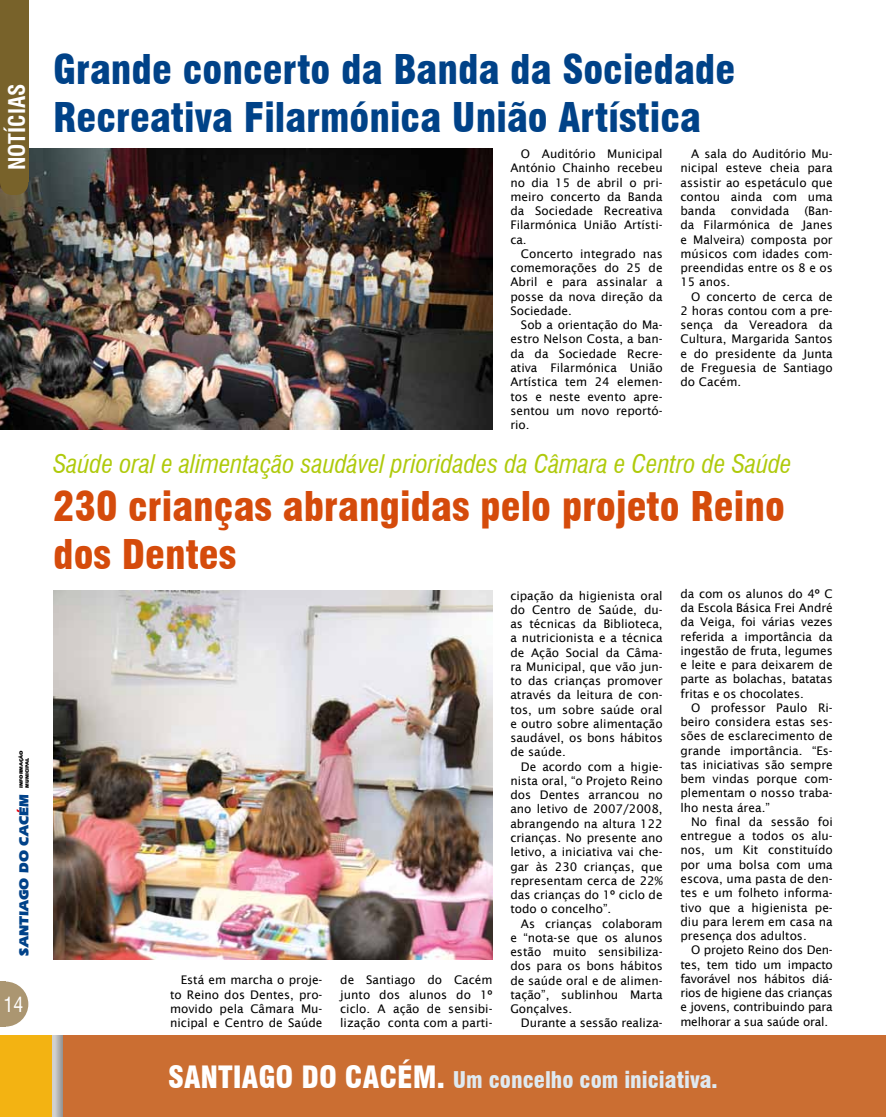
<style>
.page{position:relative;width:886px;height:1117px;background:#fff}
.page>*{position:absolute;margin:0;border:0;box-sizing:border-box;transform-origin:0 0}
.t1{font:900 condensed 40px/48px "Swiss 721 BT";color:#004288}
.t2{font:900 condensed 40px/48px "Swiss 721 BT";color:#d54b0b}
.t3{font:italic condensed 25px "Swiss 721 BT";color:#afca0b}
.t4{font:900 condensed 22.5px "Swiss 721 BT";color:#dfe9f0}
.t5{font:700 condensed 22.5px "Swiss 721 BT";color:#fff}
.t6{font:condensed 20px "Swiss 721 BT";color:#fff}
.t7{font:900 13.75px "Eras IT Cby BT";color:#004289}
.t8{font:11.88px/14.2px "Lucida Sans";color:#000;text-align:justify}
.t9{font:900 5px/6px "Eras IT Cby BT";color:#000}
.s1{font-size:30px;color:#fff}
</style>
<div class="page">
<svg style="left:5px;top:981px;width:23px;height:45px"></svg>
<div style="left:0;top:981px;width:5px;height:45px;background:#ab9671"></div>
<div style="left:0;top:1035px;width:64px;height:81px;background:#f3b312"></div>
<svg style="left:52px;top:1035px;width:12px;height:81px"></svg>
<div style="left:64px;top:1035px;width:822px;height:81px;background:#cb6e32"></div>
<img style="left:0;top:149px;width:493px;height:280px">
<img style="left:53px;top:590px;width:440px;height:369px">
<div style="left:0;top:0;width:29px;height:182px;background:#78622a"></div>
<svg style="left:0;top:182px;width:28px;height:13px"></svg>
<h3 class="t5" style="left:4px;top:170px;width:88px;rotate:-90deg">NOTÍCIAS</h3>
<p class="t9" style="left:18px;top:787px;width:39px;rotate:-90deg">INFORMAÇÃO<br>MUNICIPAL</p>
<p class="t7" style="left:15px;top:955px;width:163px;rotate:-90deg">SANTIAGO DO CACEM</p>
<h3 class="t6" style="left:4px;top:992px;width:21px">14</h3>
<h1 class="t1" style="left:53px;top:45px;width:684px">Grande concerto da Banda da Sociedade<br>Recreativa Filarmónica União Artística</h1>
<p class="t8" style="left:510px;top:147px;width:154px;text-indent:11px">O Auditório Municipal António Chainho recebeu no dia 15 de abril o pri&shy;meiro concerto da Banda da Sociedade Recreativa Filarmónica União Artísti&shy;ca.</p>
<p class="t8" style="left:510px;top:246px;width:154px;text-indent:11px">Concerto integrado nas comemorações do 25 de Abril e para assinalar a posse da nova direção da Sociedade.</p>
<p class="t8" style="left:510px;top:318px;width:154px;text-indent:11px">Sob a orientação do Ma&shy;estro Nelson Costa, a ban&shy;da da Sociedade Recre&shy;ativa Filarmónica União Artística tem 24 elemen&shy;tos e neste evento apre&shy;sentou um novo reportó&shy;rio.</p>
<p class="t8" style="left:680px;top:147px;width:154px;text-indent:11px">A sala do Auditório Mu&shy;nicipal esteve cheia para assistir ao espetáculo que contou ainda com uma banda</p>
<p class="t8" style="left:680px;top:204px;width:154px;text-indent:124px">(Ban&shy;da Filarmónica de Janes e Malveira) composta por músicos com idades com&shy;preendidas entre os 8 e os 15 anos.</p>
<p class="t8" style="left:680px;top:289px;width:154px;text-indent:11px">O concerto de cerca de 2 horas contou com a pre&shy;sença da Vereadora da Cultura, Margarida Santos e do presidente da Junta de Freguesia de Santiago do Cacém.</p>
<p class="t8" style="left:731px;top:204px;width:60px">convidada</p>
<h2 class="t3" style="left:53px;top:448px;width:740px">Saúde oral e alimentação saudável prioridades da Câmara e Centro de Saúde</h2>
<h1 class="t2" style="left:53px;top:482px;width:733px">230 crianças abrangidas pelo projeto Reino dos Dentes</h1>
<p class="t8" style="left:680px;top:586px;width:154px">da com os alunos do 4º C da Escola Básica Frei André da Veiga, foi várias vezes referida a importância da ingestão de fruta, legumes e leite e para deixarem de parte as bolachas, batatas fritas e os chocolates.</p>
<p class="t8" style="left:680px;top:700px;width:154px;text-indent:11px">O professor Paulo Ri&shy;beiro considera estas ses&shy;sões de esclarecimento de grande importância. “Es&shy;tas iniciativas são sempre bem vindas porque com&shy;plementam o nosso traba&shy;lho nesta área.”</p>
<p class="t8" style="left:680px;top:814px;width:154px;text-indent:11px">No final da sessão foi entregue a todos os alu&shy;nos, um Kit constituído por uma bolsa com uma escova, uma pasta de den&shy;tes e um folheto informa&shy;tivo que a higienista pe&shy;diu para lerem em casa na presença dos adultos.</p>
<p class="t8" style="left:680px;top:942px;width:154px;text-indent:11px">O projeto Reino dos Den&shy;tes, tem tido um impacto favorável nos hábitos diá&shy;rios de higiene das crianças e jovens, contribuindo para melhorar a sua saúde oral.</p>
<p class="t8" style="left:510px;top:588px;width:154px">cipação da higienista oral do Centro de Saúde, du&shy;as técnicas da Biblioteca, a nutricionista e a técnica de Ação Social da Câma&shy;ra Municipal, que vão jun&shy;to das crianças promover através da leitura de con&shy;tos, um sobre saúde oral e outro sobre alimentação saudável, os bons hábitos de saúde.</p>
<p class="t8" style="left:510px;top:759px;width:154px;text-indent:11px">De acordo com a higie&shy;nista oral, “o Projeto Reino dos Dentes arrancou no ano letivo de 2007/2008, abrangendo na altura 122 crianças. No presente ano letivo, a iniciativa vai che&shy;gar às 230 crianças, que representam cerca de 22% das crianças do 1º ciclo de todo o concelho”.</p>
<p class="t8" style="left:510px;top:915px;width:154px;text-indent:11px">As crianças colaboram e “nota-se que os alunos estão muito sensibiliza&shy;dos para os bons hábitos de saúde oral e de alimen&shy;tação”, sublinhou Marta Gonçalves.</p>
<p class="t8" style="left:521px;top:1015px;width:143px">Durante a sessão realiza-</p>
<p class="t8" style="left:170px;top:972px;width:154px;text-indent:11px">Está em marcha o proje&shy;to Reino dos Dentes, pro&shy;movido pela Câmara Mu&shy;nicipal e Centro de Saúde</p>
<p class="t8" style="left:340px;top:972px;width:154px">de Santiago do Cacém junto dos alunos do 1º ciclo. A ação de sensibi&shy;lização conta com a parti-</p>
<h3 class="t4" style="left:168px;top:1065px;width:551px"><span class="s1">SANTIAGO DO CACÉM.</span> Um concelho com iniciativa.</h3>
</div>
